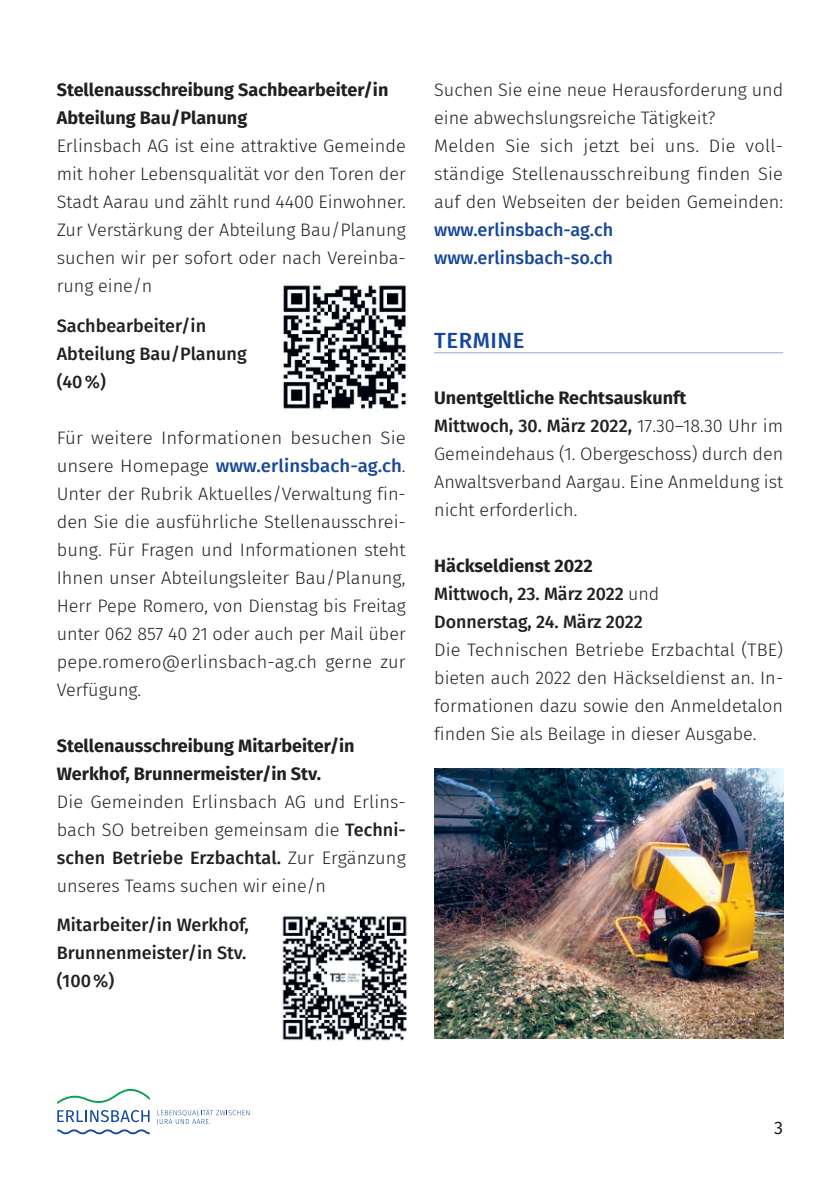
<style>
.page{position:relative;width:840px;height:1191px;background:#fff}
.page>*{position:absolute;margin:0;border:0;box-sizing:border-box;transform-origin:0 0}
.t1{font:500 22px "Fira Sans";letter-spacing:.025em;color:#16479e}
.t2{font:300 18px/28px "Fira Sans";color:#231f20;text-align:justify}
.t3{font:500 18px/28px "Fira Sans";color:#231f20}
.t4{font:700 18px/28px "Fira Sans";color:#231f20}
.t5{font:500 18px/28px "Fira Sans";color:#16479e}
.t6{font:18px "Fira Sans";color:#231f20}
.s1{font-weight:500;color:#16479e}
.s2{font-weight:500}
.s3{font-weight:700}
.s4{font-weight:300}
</style>
<div class="page">
<svg style="left:57px;top:1129px;width:93px;height:5px"></svg>
<svg style="left:57px;top:1089px;width:93px;height:15px"></svg>
<svg style="left:157px;top:1109px;width:92px;height:15px"></svg>
<svg style="left:57px;top:1110px;width:92px;height:12px"></svg>
<img style="left:283px;top:285px;width:123px;height:124px">
<hr style="left:434px;top:352px;width:348px;height:1px;background:#96a7d4">
<img style="left:282px;top:916px;width:125px;height:125px">
<img style="left:434px;top:768px;width:348px;height:270px">
<p class="t4" style="left:57px;top:75px;width:333px">Stellenausschreibung Sachbearbeiter/in<br>Abteilung Bau/Planung</p>
<p class="t2" style="left:57px;top:132px;width:350px">Erlinsbach AG ist eine attraktive Gemeinde mit hoher Lebensqualität vor den Toren der Stadt Aarau und zählt rund 4400 Einwohner.<br>Zur Verstärkung der Abteilung Bau/Planung suchen wir per sofort oder nach Vereinba&shy;rung eine/n</p>
<p class="t3" style="left:57px;top:310px;width:191px">Sachbearbeiter/in<br>Abteilung Bau/Planung (40%)</p>
<p class="t2" style="left:57px;top:423px;width:350px">Für weitere Informationen besuchen Sie unsere Homepage <span class="s1">www.erlinsbach-ag.ch</span>.<br>Unter der Rubrik Aktuelles/Verwaltung fin&shy;den Sie die ausführliche Stellenausschrei&shy;bung. Für Fragen und Informationen steht Ihnen unser Abteilungsleiter Bau/Planung, Herr Pepe Romero, von Dienstag bis Freitag unter 062 857 40 21 oder auch per Mail über pepe.romero@erlinsbach-ag.ch gerne zur Verfügung.</p>
<p class="t4" style="left:57px;top:730px;width:299px">Stellenausschreibung Mitarbeiter/in<br>Werkhof, Brunnermeister/in Stv.</p>
<p class="t2" style="left:57px;top:787px;width:350px">Die Gemeinden Erlinsbach AG und Erlins&shy;bach SO betreiben gemeinsam die <span class="s2">Techni&shy;schen Betriebe Erzbachtal.</span> Zur Ergänzung unseres Teams suchen wir eine/n</p>
<p class="t3" style="left:57px;top:910px;width:193px">Mitarbeiter/in Werkhof,<br>Brunnenmeister/in Stv. (100%)</p>
<p class="t2" style="left:434px;top:76px;width:350px;text-align:left">Suchen Sie eine neue Herausforderung und eine abwechslungsreiche Tätigkeit?<br>Melden Sie sich jetzt bei uns. Die voll&shy;ständige Stellenausschreibung finden Sie auf den Webseiten der beiden Gemeinden:</p>
<p class="t5" style="left:434px;top:215px;width:180px">www.erlinsbach-ag.ch www.erlinsbach-so.ch</p>
<p class="t1" style="left:434px;top:323px;width:92px">TERMINE</p>
<p class="t2" style="left:434px;top:384px;width:350px;text-align:left"><span class="s3">Unentgeltliche Rechtsauskunft<br></span><span class="s2">Mittwoch, 30. März 2022,</span> 17.30–18.30 Uhr im Gemeindehaus (1. Obergeschoss) durch den Anwaltsverband Aargau. Eine Anmeldung ist nicht erforderlich.</p>
<p class="t3" style="left:434px;top:551px;width:226px"><span class="s3">Häckseldienst 2022<br></span>Mittwoch, 23. März 2022 <span class="s4">und<br></span>Donnerstag, 24. März 2022</p>
<p class="t2" style="left:434px;top:636px;width:350px">Die Technischen Betriebe Erzbachtal (TBE) bieten auch 2022 den Häckseldienst an. In&shy;formationen dazu sowie den Anmeldetalon finden Sie als Beilage in dieser Ausgabe.</p>
<p class="t6" style="left:773px;top:1114px;width:10px">3</p>
</div>
